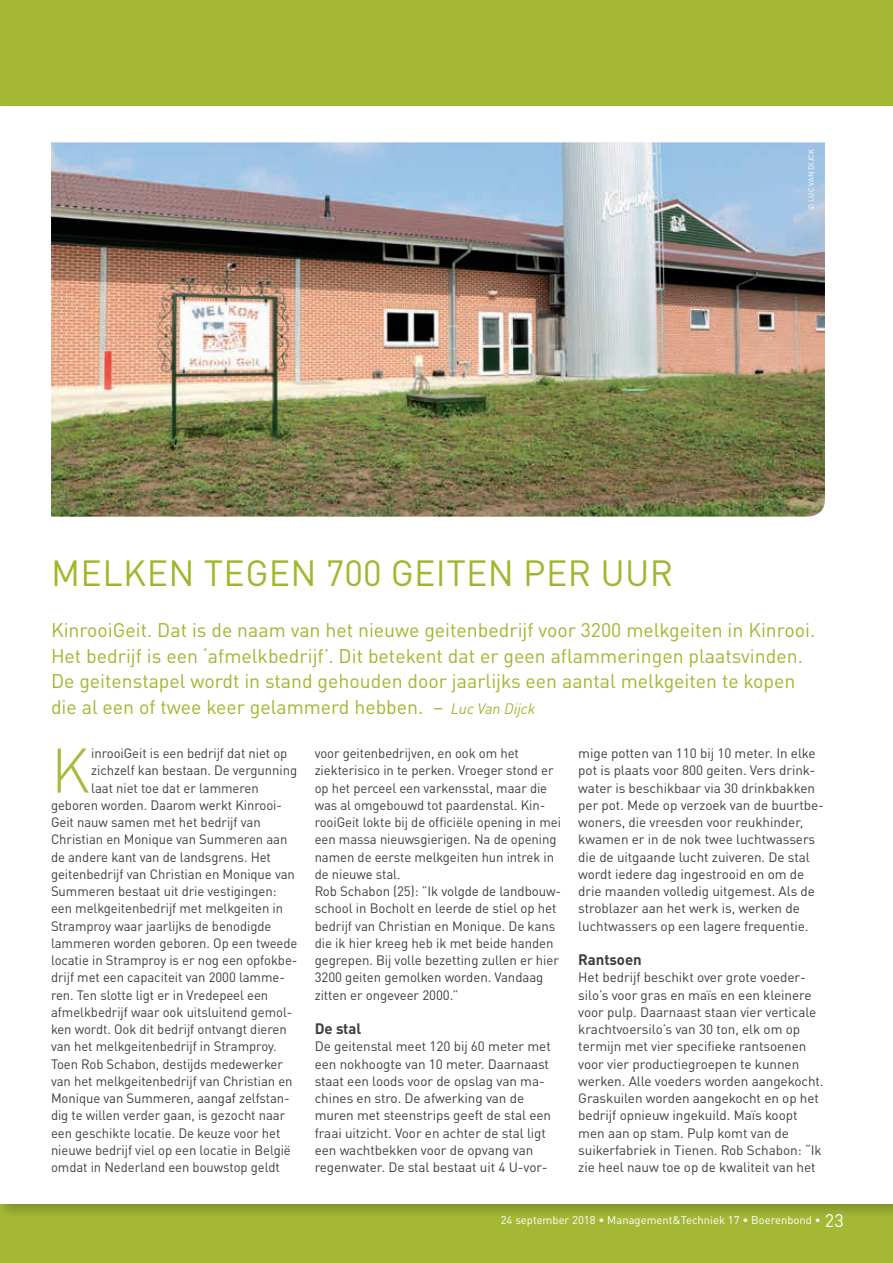
<style>
.page{position:relative;width:893px;height:1263px;background:#a5b836}
.page>*{position:absolute;margin:0;border:0;box-sizing:border-box;transform-origin:0 0}
.t1{font:300 61.95px "DINOT";color:#aaba41}
.t2{font:36px "DINOT";letter-spacing:.01em;color:#a2b62d}
.t3{font:19.5px/25.5px "DINOT";color:#a2b62d}
.t4{font:700 15px "DINOT";letter-spacing:-.005em;color:#3e3e3f}
.t5{font:13.5px/17.2px "DINOT";letter-spacing:-.005em;color:#3e3e3f}
.t6{font:11.25px "DINOT";color:#fff}
.t7{font:7.5px "DINOT";letter-spacing:.01em;color:#fff}
.s1{font-style:italic;font-size:15px}
.s2{font-size:18px;color:#416449}
</style>
<div class="page">
<img style="left:0;top:1203px;width:737px;height:10px">
<div style="left:0;top:106px;width:893px;height:1097px;background:#fff"></div>
<img style="left:51px;top:142px;width:774px;height:375px">
<p class="t7" style="left:806px;top:210px;width:63px;rotate:-90deg">© LUC VAN DIJCK</p>
<h2 class="t2" style="left:51px;top:550px;width:623px">MELKEN TEGEN 700 GEITEN PER UUR</h2>
<p class="t3" style="left:51px;top:617px;width:766px">KinrooiGeit. Dat is de naam van het nieuwe geitenbedrijf voor 3200 melkgeiten in Kinrooi.<br>Het bedrijf is een ‘afmelkbedrijf’. Dit betekent dat er geen aflammeringen plaatsvinden.<br>De geitenstapel wordt in stand gehouden door jaarlijks een aantal melkgeiten te kopen die al een of twee keer gelammerd hebben. – <span class="s1">Luc Van Dijck</span></p>
<h1 class="t1" style="left:51px;top:732px;width:40px">K</h1>
<p class="t5" style="left:91px;top:744px;width:198px">inrooiGeit is een bedrijf dat niet op</p>
<p class="t5" style="left:578px;top:744px;width:247px">mige potten van 110 bij 10 meter. In elke pot is plaats voor 800 geiten. Vers drink&shy;water is beschikbaar via 30 drinkbakken per pot. Mede op verzoek van de buurtbe&shy;woners, die vreesden voor reukhinder, kwamen er in de nok twee luchtwassers die de uitgaande lucht zuiveren. De stal wordt iedere dag ingestrooid en om de drie maanden volledig uitgemest. Als de stroblazer aan het werk is, werken de luchtwassers op een lagere frequentie.</p>
<p class="t4" style="left:578px;top:950px;width:65px">Rantsoen</p>
<p class="t5" style="left:578px;top:969px;width:247px">Het bedrijf beschikt over grote voeder&shy;silo’s voor gras en maïs en een kleinere voor pulp. Daarnaast staan vier verticale krachtvoersilo’s van 30 ton, elk om op termijn met vier specifieke rantsoenen voor vier productiegroepen te kunnen werken. Alle voeders worden aangekocht.<br>Graskuilen worden aangekocht en op het bedrijf opnieuw ingekuild. Maïs koopt men aan op stam. Pulp komt van de suikerfabriek in Tienen. Rob Schabon: “Ik zie heel nauw toe op de kwaliteit van het</p>
<p class="t5" style="left:315px;top:744px;width:248px">voor geitenbedrijven, en ook om het ziekterisico in te perken. Vroeger stond er op het perceel een varkensstal, maar die was al omgebouwd tot paardenstal. Kin&shy;rooiGeit lokte bij de officiële opening in mei een massa nieuwsgierigen. Na de opening namen de eerste melkgeiten hun intrek in de nieuwe stal.<br>Rob Schabon (25): ”Ik volgde de landbouw&shy;school in Bocholt en leerde de stiel op het bedrijf van Christian en Monique. De kans die ik hier kreeg heb ik met beide handen gegrepen. Bij volle bezetting zullen er hier 3200 geiten gemolken worden. Vandaag zitten er ongeveer 2000.”</p>
<p class="t4" style="left:315px;top:1019px;width:48px">De stal</p>
<p class="t5" style="left:315px;top:1038px;width:238px">De geitenstal meet 120 bij 60 meter met een nokhoogte van 10 meter. Daarnaast staat een loods voor de opslag van ma&shy;chines en stro. De afwerking van de muren met steenstrips geeft de stal een fraai uitzicht. Voor en achter de stal ligt een wachtbekken voor de opvang van regenwater. De stal bestaat uit 4 U-vor-</p>
<p class="t5" style="left:91px;top:762px;width:207px">zichzelf kan bestaan. De vergunning</p>
<p class="t5" style="left:91px;top:779px;width:169px">laat niet toe dat er lammeren</p>
<p class="t5" style="left:51px;top:796px;width:232px">geboren worden. Daarom werkt Kinrooi-</p>
<p class="t5" style="left:51px;top:813px;width:211px">Geit nauw samen met het bedrijf van</p>
<p class="t5" style="left:51px;top:831px;width:238px">Christian en Monique van Summeren aan</p>
<p class="t5" style="left:51px;top:848px;width:221px">de andere kant van de landsgrens. Het</p>
<p class="t5" style="left:51px;top:865px;width:245px">geitenbedrijf van Christian en Monique van</p>
<p class="t5" style="left:51px;top:882px;width:227px">Summeren bestaat uit drie vestigingen:</p>
<p class="t5" style="left:51px;top:900px;width:234px">een melkgeitenbedrijf met melkgeiten in</p>
<p class="t5" style="left:51px;top:917px;width:222px">Stramproy waar jaarlijks de benodigde</p>
<p class="t5" style="left:51px;top:934px;width:248px">lammeren worden geboren. Op een tweede</p>
<p class="t5" style="left:51px;top:951px;width:248px">locatie in Stramproy is er nog een opfokbe-</p>
<p class="t5" style="left:51px;top:969px;width:235px">drijf met een capaciteit van 2000 lamme-</p>
<p class="t5" style="left:51px;top:986px;width:219px">ren. Ten slotte ligt er in Vredepeel een</p>
<p class="t5" style="left:51px;top:1003px;width:243px">afmelkbedrijf waar ook uitsluitend gemol-</p>
<p class="t5" style="left:51px;top:1020px;width:237px">ken wordt. Ook dit bedrijf ontvangt dieren</p>
<p class="t5" style="left:51px;top:1038px;width:227px">van het melkgeitenbedrijf in Stramproy.</p>
<p class="t5" style="left:51px;top:1055px;width:233px">Toen Rob Schabon, destijds medewerker</p>
<p class="t5" style="left:51px;top:1072px;width:243px">van het melkgeitenbedrijf van Christian en</p>
<p class="t5" style="left:51px;top:1089px;width:240px">Monique van Summeren, aangaf zelfstan-</p>
<p class="t5" style="left:51px;top:1107px;width:236px">dig te willen verder gaan, is gezocht naar</p>
<p class="t5" style="left:51px;top:1124px;width:231px">een geschikte locatie. De keuze voor het</p>
<p class="t5" style="left:51px;top:1141px;width:241px">nieuwe bedrijf viel op een locatie in België</p>
<p class="t5" style="left:51px;top:1158px;width:230px">omdat in Nederland een bouwstop geldt</p>
<p class="t6" style="left:501px;top:1213px;width:344px">24 september 2018 • Management&amp;Techniek 17 • Boerenbond • <span class="s2">23</span></p>
</div>
